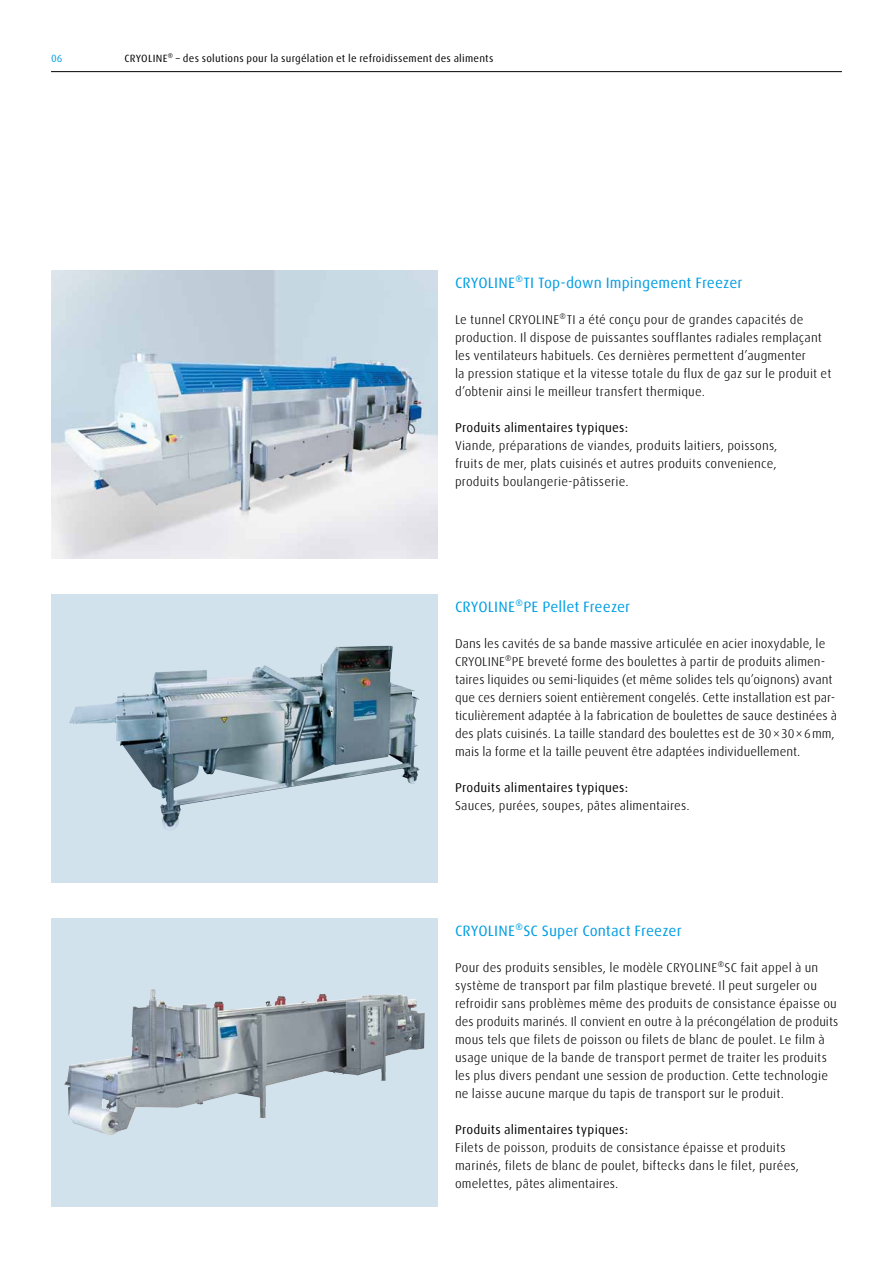
<style>
.page{position:relative;width:893px;height:1263px;background:#fff}
.page>*{position:absolute;margin:0;border:0;box-sizing:border-box;transform-origin:0 0}
.t1{font:15px "Linde Dax Global";letter-spacing:.005em;color:#009ee3}
.t2{font:300 12.75px/18px "Linde Dax Global";letter-spacing:.01em;color:#000}
.t3{font:12.75px "Linde Dax Global";letter-spacing:.015em;color:#000}
.t4{font:10.5px "Linde Dax Global";letter-spacing:.02em;color:#000}
.t5{font:10.5px "Linde Dax Global";color:#009ee3}
</style>
<div class="page">
<hr style="left:51px;top:71px;width:791px;height:1px;background:#000">
<img style="left:51px;top:270px;width:387px;height:288px">
<div style="left:51px;top:594px;width:387px;height:288px;background:#d1e2ed"></div>
<img style="left:69px;top:645px;width:335px;height:185px">
<div style="left:51px;top:918px;width:387px;height:288px;background:#d1e2ed"></div>
<img style="left:64px;top:989px;width:361px;height:146px">
<p class="t5" style="left:51px;top:52px;width:13px">06</p>
<p class="t4" style="left:124px;top:52px;width:371px">CRYOLINE® – des solutions pour la surgélation et le refroidissement des aliments</p>
<p class="t1" style="left:455px;top:274px;width:289px">CRYOLINE®TI Top-down Impingement Freezer</p>
<p class="t2" style="left:455px;top:311px;width:378px">Le tunnel CRYOLINE®TI a été conçu pour de grandes capacités de production. Il dispose de puissantes soufflantes radiales remplaçant les ventilateurs habituels. Ces dernières permettent d’augmenter<br>la pression statique et la vitesse totale du flux de gaz sur le produit et d’obtenir ainsi le meilleur transfert thermique.</p>
<p class="t3" style="left:455px;top:420px;width:175px">Produits alimentaires typiques:</p>
<p class="t2" style="left:455px;top:437px;width:324px;text-align:justify">Viande, préparations de viandes, produits laitiers, poissons, fruits de mer, plats cuisinés et autres produits convenience, produits boulangerie-pâtisserie.</p>
<p class="t1" style="left:455px;top:598px;width:177px">CRYOLINE®PE Pellet Freezer</p>
<p class="t2" style="left:455px;top:635px;width:384px">Dans les cavités de sa bande massive articulée en acier inoxydable, le CRYOLINE®PE breveté forme des boulettes à partir de produits alimen&shy;taires liquides ou semi-liquides (et même solides tels qu’oignons) avant que ces derniers soient entièrement congelés. Cette installation est par&shy;ticulièrement adaptée à la fabrication de boulettes de sauce destinées à des plats cuisinés. La taille standard des boulettes est de 30×30×6mm, mais la forme et la taille peuvent être adaptées individuellement.</p>
<p class="t3" style="left:455px;top:780px;width:175px">Produits alimentaires typiques:</p>
<p class="t2" style="left:455px;top:797px;width:236px">Sauces, purées, soupes, pâtes alimentaires.</p>
<p class="t1" style="left:455px;top:922px;width:228px">CRYOLINE®SC Super Contact Freezer</p>
<p class="t2" style="left:455px;top:959px;width:385px">Pour des produits sensibles, le modèle CRYOLINE®SC fait appel à un système de transport par film plastique breveté. Il peut surgeler ou refroidir sans problèmes même des produits de consistance épaisse ou des produits marinés. Il convient en outre à la précongélation de produits mous tels que filets de poisson ou filets de blanc de poulet. Le film à usage unique de la bande de transport permet de traiter les produits les plus divers pendant une session de production. Cette technologie ne laisse aucune marque du tapis de transport sur le produit.</p>
<p class="t3" style="left:455px;top:1122px;width:175px">Produits alimentaires typiques:</p>
<p class="t2" style="left:455px;top:1139px;width:346px">Filets de poisson, produits de consistance épaisse et produits marinés, filets de blanc de poulet, biftecks dans le filet, purées, omelettes, pâtes alimentaires.</p>
</div>
